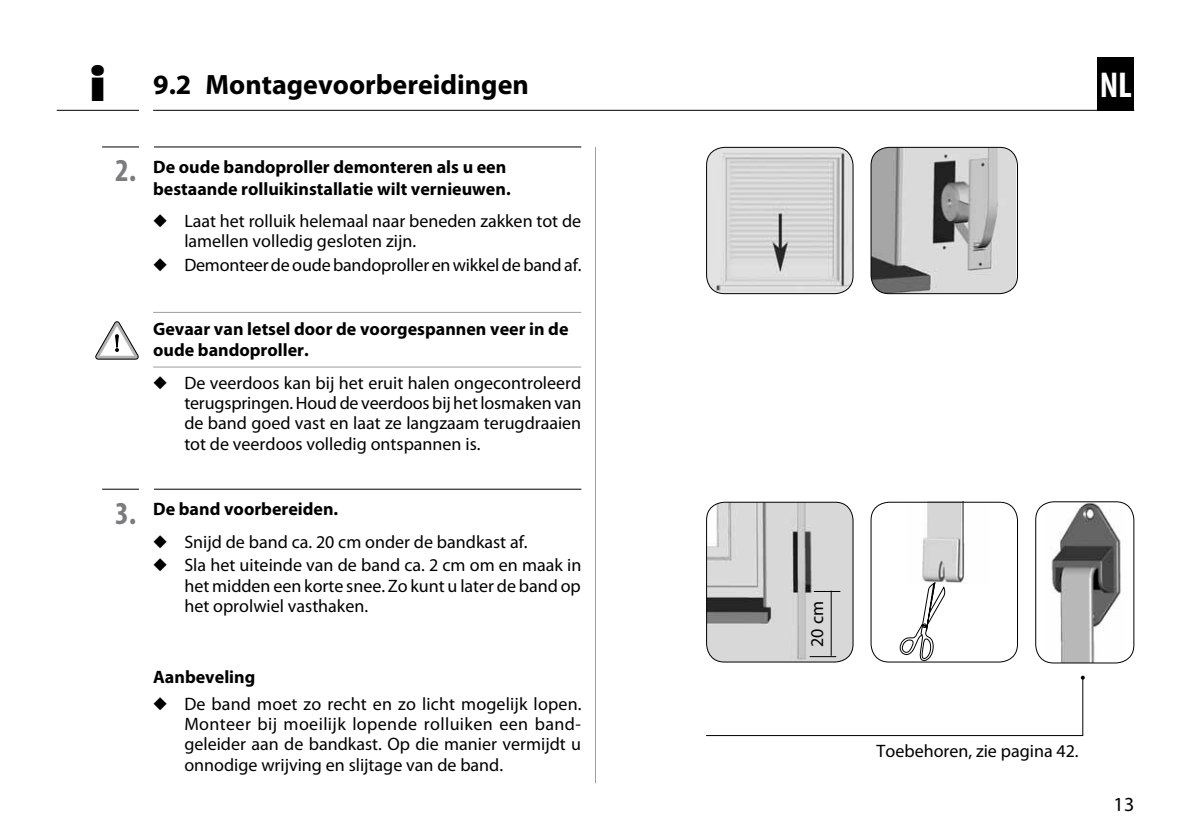
<style>
.page{position:relative;width:1191px;height:840px;background:#fff}
.page>*{position:absolute;margin:0;border:0;box-sizing:border-box;transform-origin:0 0}
.t1{font:800 44px "Futura";color:#000}
.t2{font:700 condensed 36px "Myriad Pro";color:#fff}
.t3{font:700 28px "Myriad Pro";color:#000}
.t4{font:20px "Myriad Pro";color:#000}
.t5{font:18px/20.4px "Myriad Pro";color:#000;text-align:justify}
.t6{font:700 18px/21.6px "Myriad Pro";color:#000}
.s1{font-stretch:condensed;font-size:32px;color:#7b7c7e}
</style>
<div class="page">
<hr style="left:153px;top:110px;width:981px;height:1px;background:#000">
<hr style="left:57px;top:110px;width:82px;height:1px;background:#000">
<hr style="left:595px;top:147px;width:1px;height:635px;background:#9c9e9f">
<div style="left:1097px;top:57px;width:37px;height:54px;background:#000"></div>
<img style="left:1043px;top:501px;width:83px;height:161px">
<div style="left:1035px;top:501px;width:99px;height:162px;border:1px solid #000;border-radius:18px"></div>
<svg style="left:706px;top:675px;width:378px;height:61px"></svg>
<img style="left:706px;top:147px;width:147px;height:146px">
<div style="left:706px;top:147px;width:147px;height:147px;border:1px solid #000;border-radius:18px"></div>
<img style="left:871px;top:147px;width:145px;height:146px">
<div style="left:870px;top:147px;width:148px;height:147px;border:1px solid #000;border-radius:18px"></div>
<img style="left:706px;top:502px;width:147px;height:159px">
<div style="left:706px;top:501px;width:147px;height:161px;border:1px solid #000;border-radius:18px"></div>
<svg style="left:813px;top:590px;width:27px;height:1px"></svg>
<hr style="left:830px;top:590px;width:1px;height:65px;background:#000">
<img style="left:922px;top:503px;width:45px;height:81px">
<div style="left:870px;top:501px;width:148px;height:161px;border:1px solid #000;border-radius:18px"></div>
<svg style="left:900px;top:582px;width:44px;height:78px"></svg>
<svg style="left:809px;top:655px;width:27px;height:1px"></svg>
<hr style="left:153px;top:312px;width:428px;height:1px;background:#9c9e9f">
<hr style="left:153px;top:366px;width:428px;height:1px;background:#9c9e9f">
<hr style="left:102px;top:146px;width:479px;height:1px;background:#000">
<hr style="left:102px;top:488px;width:479px;height:1px;background:#000">
<div style="left:139px;top:136px;width:14px;height:19px;background:#fff"></div>
<svg style="left:95px;top:321px;width:44px;height:38px"></svg>
<div style="left:139px;top:482px;width:14px;height:14px;background:#fff"></div>
<h1 class="t1" style="left:89px;top:58px;width:19px">i</h1>
<h3 class="t3" style="left:153px;top:66px;width:377px">9.2 Montagevoorbereidingen</h3>
<p class="t6" style="left:115px;top:155px;width:397px;text-align:right"><span class="s1">2.</span> De oude bandoproller demonteren als u een bestaande rolluikinstallatie wilt vernieuwen.</p>
<p class="t5" style="left:184px;top:211px;width:398px;text-indent:-31px">◆ Laat het rolluik helemaal naar beneden zakken tot de lamellen volledig gesloten zijn.</p>
<p class="t5" style="left:153px;top:255px;width:430px">◆ Demonteer de oude bandoproller en wikkel de band af.</p>
<p class="t6" style="left:153px;top:317px;width:417px">Gevaar van letsel door de voorgespannen veer in de oude bandoproller.</p>
<p class="t5" style="left:184px;top:372px;width:398px;text-indent:-31px">◆ De veerdoos kan bij het eruit halen ongecontroleerd terugspringen. Houd de veerdoos bij het losmaken van de band goed vast en laat ze langzaam terugdraaien tot de veerdoos volledig ontspannen is.</p>
<p class="t6" style="left:115px;top:497px;width:225px"><span class="s1">3.</span> De band voorbereiden.</p>
<p class="t5" style="left:153px;top:531px;width:376px">◆ Snijd de band ca. 20 cm onder de bandkast af.</p>
<p class="t5" style="left:184px;top:555px;width:398px;text-indent:-31px">◆ Sla het uiteinde van de band ca. 2 cm om en maak in het midden een korte snee. Zo kunt u later de band op het oprolwiel vasthaken.</p>
<p class="t6" style="left:153px;top:665px;width:104px">Aanbeveling</p>
<p class="t5" style="left:184px;top:693px;width:399px;text-indent:-31px">◆ De band moet zo recht en zo licht mogelijk lopen.<br>Monteer bij moeilijk lopende rolluiken een band&shy;geleider aan de bandkast. Op die manier vermijdt u onnodige wrijving en slijtage van de band.</p>
<h2 class="t2" style="left:1099px;top:63px;width:34px">NL</h2>
<p class="t5" style="left:807px;top:646px;width:47px;rotate:-90deg">20 cm</p>
<p class="t5" style="left:876px;top:740px;width:204px">Toebehoren, zie pagina 42.</p>
<p class="t4" style="left:1113px;top:792px;width:22px">13</p>
</div>
